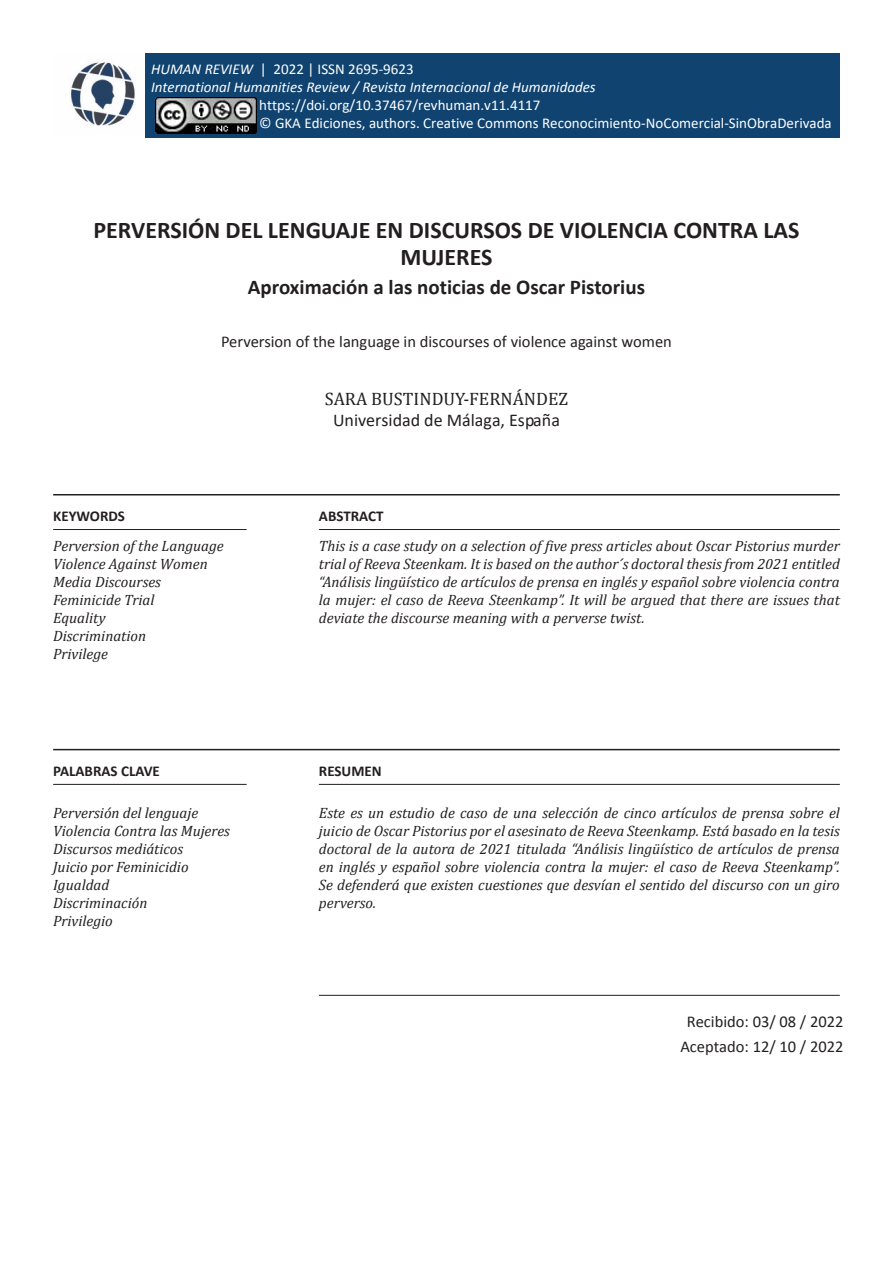
<style>
.page{position:relative;width:893px;height:1263px;background:#fff}
.page>*{position:absolute;margin:0;border:0;box-sizing:border-box;transform-origin:0 0}
.Autor{font:700 24px/27px "Calibri";color:#231f20;text-align:center}
.Autor-2{font:700 21px "Calibri";color:#231f20}
.Autor-3{font:18px/20.5px "Calibri";color:#231f20;text-align:center}
.Autor-4{font:16.5px "Calibri";color:#231f20}
.DATE-HOME{font:16.5px/24.6px "Calibri";color:#231f20;text-align:center}
.CONTENT-HOME{font:italic 15px/18px "Cambria";color:#231f20;text-align:justify}
.t1{font:15px "Calibri";color:#fff}
.t2{font:italic 15px "Calibri";color:#fff}
.WORDS-HOME{font:700 15px "Calibri";color:#231f20}
.s1{font-style:italic}
.s2{font-family:"Cambria"}
</style>
<div class="page">
<hr style="left:53px;top:494px;width:787px;height:1px;background:#231f20">
<hr style="left:53px;top:749px;width:787px;height:1px;background:#231f20">
<hr style="left:53px;top:529px;width:194px;height:1px;background:#231f20">
<hr style="left:53px;top:784px;width:194px;height:1px;background:#231f20">
<hr style="left:319px;top:529px;width:521px;height:1px;background:#231f20">
<hr style="left:319px;top:784px;width:521px;height:1px;background:#231f20">
<hr style="left:319px;top:995px;width:521px;height:1px;background:#231f20">
<img style="left:70px;top:62px;width:66px;height:64px">
<div style="left:145px;top:53px;width:695px;height:85px;background:#104370"></div>
<img style="left:156px;top:98px;width:101px;height:35px">
<p class="t1" style="left:151px;top:60px;width:264px"><span class="s1">HUMAN REVIEW</span> | 2022 | ISSN 2695-9623</p>
<p class="t2" style="left:151px;top:78px;width:446px">International Humanities Review / Revista Internacional de Humanidades</p>
<p class="t1" style="left:259px;top:96px;width:283px">https://doi.org/10.37467/revhuman.v11.4117</p>
<p class="t1" style="left:259px;top:113px;width:574px">© GKA Ediciones, authors. Creative Commons Reconocimiento-NoComercial-SinObraDerivada</p>
<p class="Autor" style="left:93px;top:215px;width:707px">PERVERSIÓN DEL LENGUAJE EN DISCURSOS DE VIOLENCIA CONTRA LAS<br>MUJERES</p>
<p class="Autor-2" style="left:248px;top:272px;width:399px">Aproximación a las noticias de Oscar Pistorius</p>
<p class="Autor-4" style="left:221px;top:331px;width:452px">Perversion of the language in discourses of violence against women</p>
<p class="Autor-3" style="left:325px;top:388px;width:245px"><span class="s2">SARA BUSTINDUY-FERNÁNDEZ<br></span>Universidad de Málaga, España</p>
<p class="WORDS-HOME" style="left:53px;top:505px;width:73px">KEYWORDS</p>
<p class="CONTENT-HOME" style="left:53px;top:536px;width:172px;text-align:left">Perversion of the Language<br>Violence Against Women<br>Media Discourses<br>Feminicide Trial<br>Equality<br>Discrimination<br>Privilege</p>
<p class="WORDS-HOME" style="left:53px;top:760px;width:108px">PALABRAS CLAVE</p>
<p class="CONTENT-HOME" style="left:53px;top:804px;width:147px">Perversión del lenguaje</p>
<p class="CONTENT-HOME" style="left:53px;top:822px;width:178px">Violencia Contra las Mujeres</p>
<p class="CONTENT-HOME" style="left:53px;top:840px;width:132px">Discursos mediáticos</p>
<p class="CONTENT-HOME" style="left:53px;top:858px;width:137px">Juicio por Feminicidio</p>
<p class="CONTENT-HOME" style="left:53px;top:876px;width:58px">Igualdad</p>
<p class="CONTENT-HOME" style="left:53px;top:894px;width:96px">Discriminación</p>
<p class="CONTENT-HOME" style="left:53px;top:912px;width:61px">Privilegio</p>
<p class="WORDS-HOME" style="left:319px;top:505px;width:66px">ABSTRACT</p>
<p class="CONTENT-HOME" style="left:319px;top:536px;width:522px">This is a case study on a selection of five press articles about Oscar Pistorius murder trial of Reeva Steenkam. It is based on the author´s doctoral thesis from 2021 entitled “Análisis lingüístico de artículos de prensa en inglés y español sobre violencia contra la mujer: el caso de Reeva Steenkamp”. It will be argued that there are issues that deviate the discourse meaning with a perverse twist.</p>
<p class="WORDS-HOME" style="left:319px;top:760px;width:64px">RESUMEN</p>
<p class="CONTENT-HOME" style="left:319px;top:804px;width:522px">Este es un estudio de caso de una selección de cinco artículos de prensa sobre el juicio de Oscar Pistorius por el asesinato de Reeva Steenkamp. Está basado en la tesis doctoral de la autora de 2021 titulada “Análisis lingüístico de artículos de prensa en inglés y español sobre violencia contra la mujer: el caso de Reeva Steenkamp”.<br>Se defenderá que existen cuestiones que desvían el sentido del discurso con un giro perverso.</p>
<p class="DATE-HOME" style="left:680px;top:1009px;width:165px">Recibido: 03/ 08 / 2022<br>Aceptado: 12/ 10 / 2022</p>
</div>
